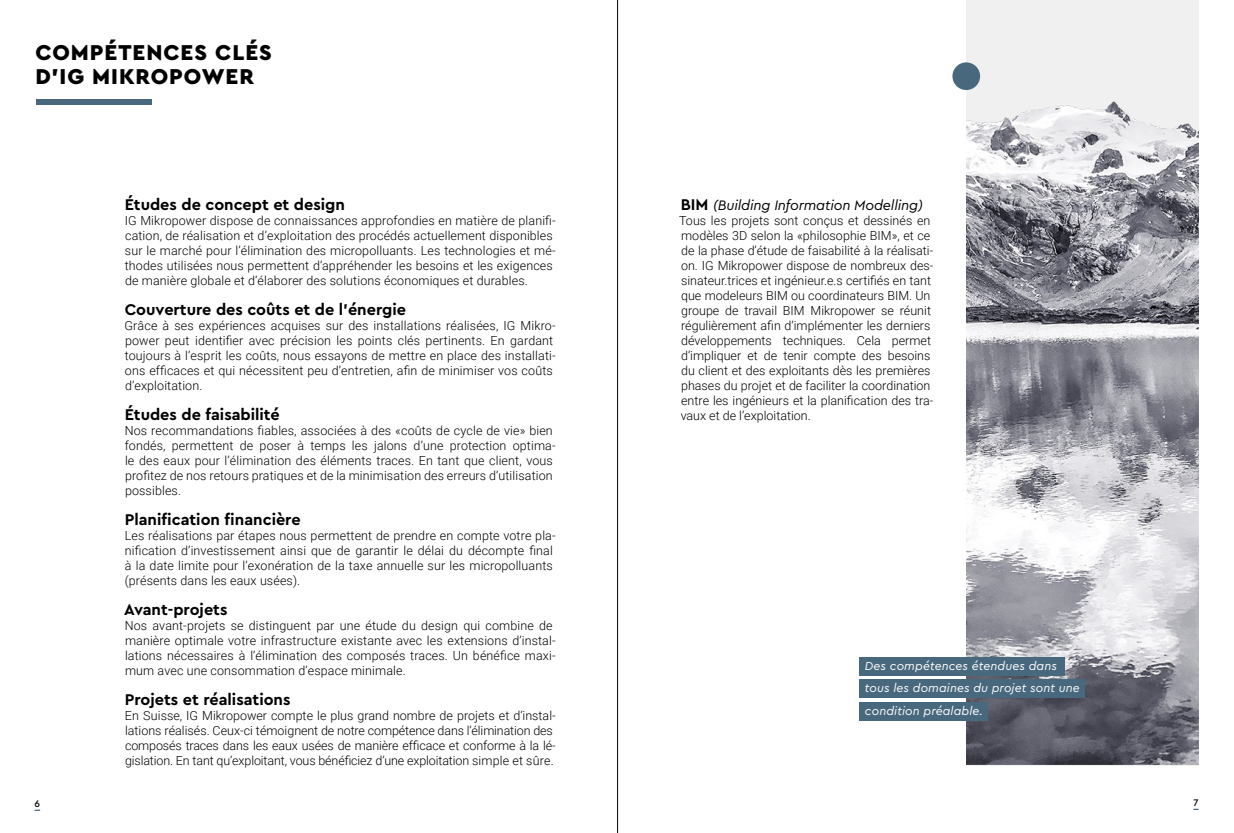
<style>
.page{position:relative;width:1234px;height:833px;background:#fff}
.page>*{position:absolute;margin:0;border:0;box-sizing:border-box;transform-origin:0 0}
.t1{font:900 22.5px/23.8px "Cera Pro";letter-spacing:.04em;color:#000}
.t2{font:700 16.25px "Cera PRO";color:#000}
.t3{font:italic 14.38px "Cera Pro";letter-spacing:-.01em;color:#000}
.t4{font:300 12.5px/15px "Roboto";letter-spacing:.01em;color:#000}
.t5{font:300 12.5px/15px "Roboto";letter-spacing:-.01em;color:#000}
.t6{font:italic 12.25px/22.5px "Cera Pro";letter-spacing:.01em;color:#fff}
.t7{font:500 10px "Cera Pro";color:#000}
.s1{font-family:"Cera PRO";font-weight:700;font-style:normal;font-size:16.25px}
</style>
<div class="page">
<img style="left:966px;top:0;width:232px;height:764px">
<div style="left:858px;top:657px;width:206px;height:18px;background:#48687d"></div>
<div style="left:858px;top:679px;width:226px;height:19px;background:#48687d"></div>
<div style="left:858px;top:702px;width:128px;height:19px;background:#48687d"></div>
<div style="left:36px;top:99px;width:115px;height:6px;background:#48687d"></div>
<div style="left:952px;top:62px;width:27px;height:28px;background:#48687d;border-radius:50%"></div>
<hr style="left:617px;top:0;width:1px;height:833px;background:#000">
<h1 class="t1" style="left:35px;top:40px;width:238px">COMPÉTENCES CLÉS<br>D’IG MIKROPOWER</h1>
<h2 class="t2" style="left:125px;top:194px;width:222px">Études de concept et design</h2>
<p class="t4" style="left:125px;top:213px;width:432px">IG Mikropower dispose de connaissances approfondies en matière de planifi&shy;cation, de réalisation et d’exploitation des procédés actuellement disponibles sur le marché pour l’élimination des micropolluants. Les technologies et mé&shy;thodes utilisées nous permettent d’appréhender les besoins et les exigences de manière globale et d’élaborer des solutions économiques et durables.</p>
<h2 class="t2" style="left:125px;top:299px;width:283px">Couverture des coûts et de l’énergie</h2>
<p class="t4" style="left:125px;top:318px;width:432px">Grâce à ses expériences acquises sur des installations réalisées, IG Mikro&shy;power peut identifier avec précision les points clés pertinents. En gardant toujours à l’esprit les coûts, nous essayons de mettre en place des installati&shy;ons efficaces et qui nécessitent peu d’entretien, afin de minimiser vos coûts d’exploitation.</p>
<h2 class="t2" style="left:125px;top:404px;width:156px">Études de faisabilité</h2>
<p class="t4" style="left:125px;top:423px;width:432px">Nos recommandations fiables, associées à des «coûts de cycle de vie» bien fondés, permettent de poser à temps les jalons d’une protection optima&shy;le des eaux pour l’élimination des éléments traces. En tant que client, vous profitez de nos retours pratiques et de la minimisation des erreurs d’utilisation possibles.</p>
<h2 class="t2" style="left:125px;top:509px;width:177px">Planification financière</h2>
<p class="t4" style="left:125px;top:528px;width:432px">Les réalisations par étapes nous permettent de prendre en compte votre pla&shy;nification d’investissement ainsi que de garantir le délai du décompte final à la date limite pour l’exonération de la taxe annuelle sur les micropolluants (présents dans les eaux usées).</p>
<h2 class="t2" style="left:124px;top:599px;width:105px">Avant-projets</h2>
<p class="t4" style="left:125px;top:618px;width:432px">Nos avant-projets se distinguent par une étude du design qui combine de manière optimale votre infrastructure existante avec les extensions d’instal&shy;lations nécessaires à l’élimination des composés traces. Un bénéfice maxi&shy;mum avec une consommation d’espace minimale.</p>
<h2 class="t2" style="left:125px;top:689px;width:167px">Projets et réalisations</h2>
<p class="t5" style="left:125px;top:708px;width:432px">En Suisse, IG Mikropower compte le plus grand nombre de projets et d’instal&shy;lations réalisés. Ceux-ci témoignent de notre compétence dans l’élimination des composés traces dans les eaux usées de manière efficace et conforme à la lé&shy;gislation. En tant qu’exploitant, vous bénéficiez d’une exploitation simple et sûre.</p>
<p class="t3" style="left:680px;top:196px;width:243px"><span class="s1">BIM</span> (Building Information Modelling)</p>
<p class="t4" style="left:679px;top:213px;width:256px">Tous les projets sont conçus et dessinés en modèles 3D selon la «philosophie BIM», et ce de la phase d’étude de faisabilité à la réalisati&shy;on. IG Mikropower dispose de nombreux des&shy;sinateur.trices et ingénieur.e.s certifiés en tant que modeleurs BIM ou coordinateurs BIM. Un groupe de travail BIM Mikropower se réunit régulièrement afin d’implémenter les derniers développements techniques. Cela permet d’impliquer et de tenir compte des besoins du client et des exploitants dès les premières phases du projet et de faciliter la coordination entre les ingénieurs et la planification des tra&shy;vaux et de l’exploitation.</p>
<p class="t6" style="left:864px;top:654px;width:216px">Des compétences étendues dans tous les domaines du projet sont une condition préalable.</p>
<p class="t7" style="left:35px;top:796px;width:7px">6</p>
<p class="t7" style="left:1193px;top:795px;width:7px">7</p>
</div>
